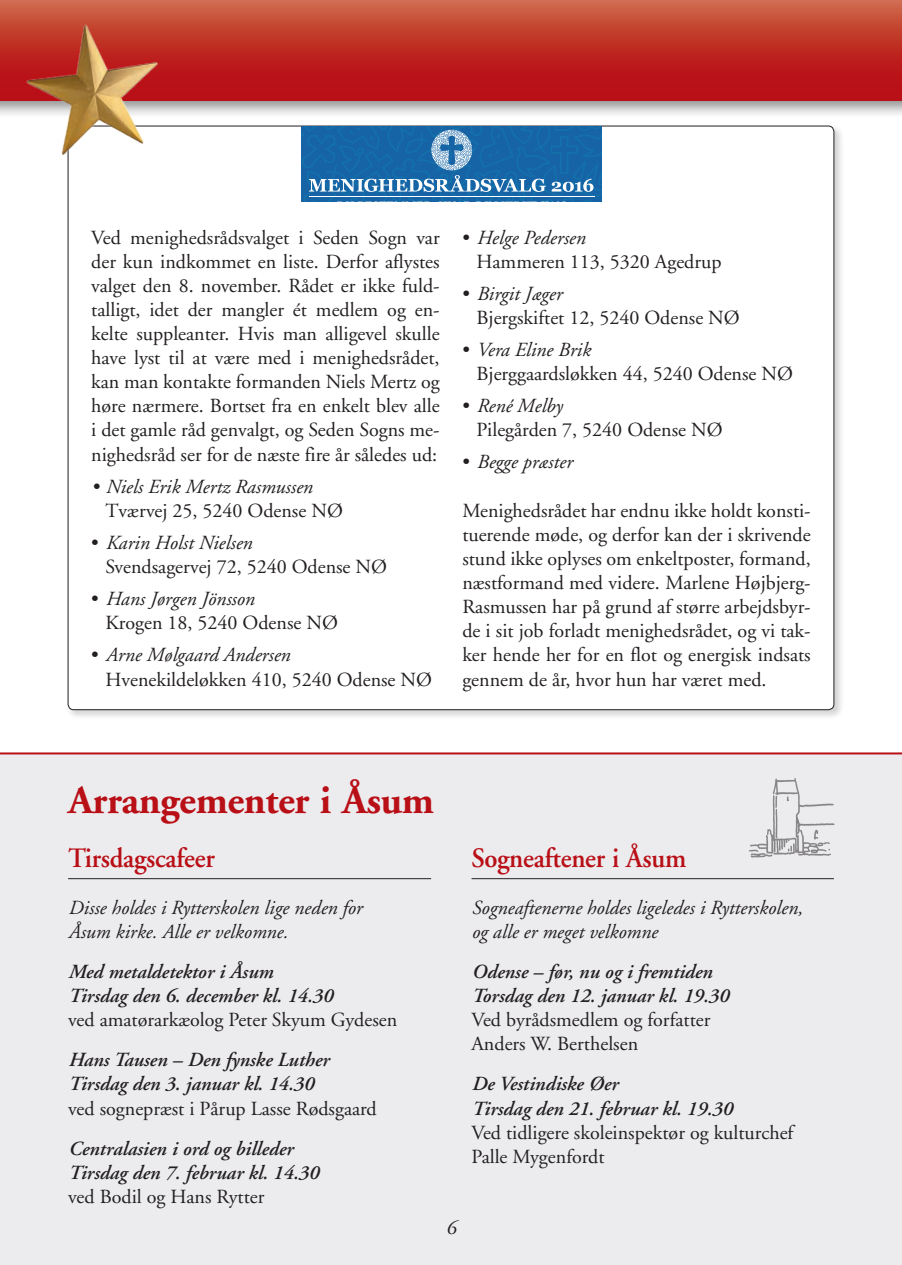
<style>
.page{position:relative;width:902px;height:1265px;background:#fff}
.page>*{position:absolute;margin:0;border:0;box-sizing:border-box;transform-origin:0 0}
.t1{font:700 40px "Adobe Garamond";letter-spacing:-.01em;color:#b90f17}
.t2{font:600 28px "Adobe Garamond";letter-spacing:-.01em;color:#b90f17;scale:.95 1}
.t3{font:20px/24.2px "Adobe Garamond";color:#231f20}
.t4{font:italic 600 20px/24px "Adobe Garamond";color:#231f20}
.t5{font:italic 20px/24.2px "Adobe Garamond";color:#231f20}
.s1{font-style:italic}
.s2{font-style:normal}
</style>
<div class="page">
<div style="left:0;top:754px;width:901px;height:510px;background:#ececee"></div>
<div style="left:0;top:0;width:901px;height:119px;background:#231f20;opacity:.5"></div>
<svg style="left:0;top:0;width:901px;height:101px"></svg>
<hr style="left:68px;top:878px;width:363px;height:1px;background:#231f20">
<div style="left:65px;top:123px;width:779px;height:597px;background:#231f20;opacity:.2"></div>
<div style="left:68px;top:126px;width:765px;height:583px;background:#fff;border-radius:6px"></div>
<hr style="left:471px;top:878px;width:362px;height:1px;background:#231f20">
<img style="left:749px;top:778px;width:86px;height:80px">
<div style="left:302px;top:126px;width:299px;height:75px;background:linear-gradient(to right,#1565a6,#1566a6)"></div>
<svg style="left:309px;top:130px;width:284px;height:62px"></svg>
<hr style="left:308px;top:196px;width:286px;height:1px;background:#fff">
<hr style="left:0;top:752px;width:901px;height:2px;background:#b90f17">
<img style="left:13px;top:8px;width:180px;height:156px">
<p class="t3" style="left:91px;top:226px;width:350px;text-align:justify">Ved menighedsrådsvalget i Seden Sogn var der kun indkommet en liste. Derfor aflystes valget den 8. november. Rådet er ikke fuld&shy;talligt, idet der mangler ét medlem og en&shy;kelte suppleanter. Hvis man alligevel skulle have lyst til at være med i menighedsrådet, kan man kontakte formanden Niels Mertz og høre nærmere. Bortset fra en enkelt blev alle i det gamle råd genvalgt, og Seden Sogns me&shy;nighedsråd ser for de næste fire år således ud:</p>
<p class="t5" style="left:91px;top:475px;width:222px">• Niels Erik Mertz Rasmussen</p>
<p class="t3" style="left:105px;top:499px;width:239px">Tværvej 25, 5240 Odense NØ</p>
<p class="t3" style="left:105px;top:531px;width:283px;text-indent:-14px">• <span class="s1">Karin Holst Nielsen<br></span>Svendsagervej 72, 5240 Odense NØ</p>
<p class="t3" style="left:105px;top:587px;width:234px;text-indent:-14px">• <span class="s1">Hans Jørgen Jönsson<br></span>Krogen 18, 5240 Odense NØ</p>
<p class="t3" style="left:105px;top:643px;width:328px;text-indent:-14px">• <span class="s1">Arne Mølgaard Andersen<br></span>Hvenekildeløkken 410, 5240 Odense NØ</p>
<p class="t3" style="left:476px;top:226px;width:247px;text-indent:-14px">• <span class="s1">Helge Pedersen<br></span>Hammeren 113, 5320 Agedrup</p>
<p class="t3" style="left:476px;top:282px;width:265px;text-indent:-14px">• <span class="s1">Birgit Jæger<br></span>Bjergskiftet 12, 5240 Odense NØ</p>
<p class="t3" style="left:476px;top:338px;width:318px;text-indent:-14px">• <span class="s1">Vera Eline Brik<br></span>Bjerggaardsløkken 44, 5240 Odense NØ</p>
<p class="t3" style="left:476px;top:394px;width:248px;text-indent:-14px">• <span class="s1">René Melby<br></span>Pilegården 7, 5240 Odense NØ</p>
<p class="t5" style="left:462px;top:450px;width:111px"><span class="s2">•</span> Begge præster</p>
<p class="t3" style="left:462px;top:499px;width:350px;text-align:justify">Menighedsrådet har endnu ikke holdt konsti&shy;tuerende møde, og derfor kan der i skrivende stund ikke oplyses om enkeltposter, formand, næstformand med videre. Marlene Højbjerg-Rasmussen har på grund af større arbejdsbyr&shy;de i sit job forladt menighedsrådet, og vi tak&shy;ker hende her for en flot og energisk indsats gennem de år, hvor hun har været med.</p>
<h1 class="t1" style="left:68px;top:778px;width:367px">Arrangementer i Åsum</h1>
<h2 class="t2" style="left:68px;top:842px;width:156px">Tirsdagscafeer</h2>
<p class="t5" style="left:68px;top:895px;width:295px">Disse holdes i Rytterskolen lige neden for<br>Åsum kirke. Alle er velkomne.</p>
<p class="t4" style="left:68px;top:960px;width:266px">Med metaldetektor i Åsum<br>Tirsdag den 6. december kl. 14.30</p>
<p class="t3" style="left:68px;top:1008px;width:331px">ved amatørarkæolog Peter Skyum Gydesen</p>
<p class="t4" style="left:68px;top:1048px;width:262px">Hans Tausen – Den fynske Luther<br>Tirsdag den 3. januar kl. 14.30</p>
<p class="t3" style="left:68px;top:1096px;width:310px">ved sognepræst i Pårup Lasse Rødsgaard</p>
<p class="t4" style="left:68px;top:1136px;width:252px">Centralasien i ord og billeder<br>Tirsdag den 7. februar kl. 14.30</p>
<p class="t3" style="left:68px;top:1184px;width:198px">ved Bodil og Hans Rytter</p>
<h2 class="t2" style="left:471px;top:842px;width:228px">Sogneaftener i Åsum</h2>
<p class="t5" style="left:471px;top:895px;width:332px">Sogneaftenerne holdes ligeledes i Rytterskolen, og alle er meget velkomne</p>
<p class="t4" style="left:471px;top:960px;width:258px">Odense – før, nu og i fremtiden<br>Torsdag den 12. januar kl. 19.30</p>
<p class="t3" style="left:471px;top:1008px;width:240px">Ved byrådsmedlem og forfatter<br>Anders W. Berthelsen</p>
<p class="t4" style="left:471px;top:1072px;width:262px">De Vestindiske Øer<br>Tirsdag den 21. februar kl. 19.30</p>
<p class="t3" style="left:471px;top:1120px;width:323px">Ved tidligere skoleinspektør og kulturchef<br>Palle Mygenfordt</p>
<p class="t5" style="left:446px;top:1215px;width:11px">6</p>
</div>
